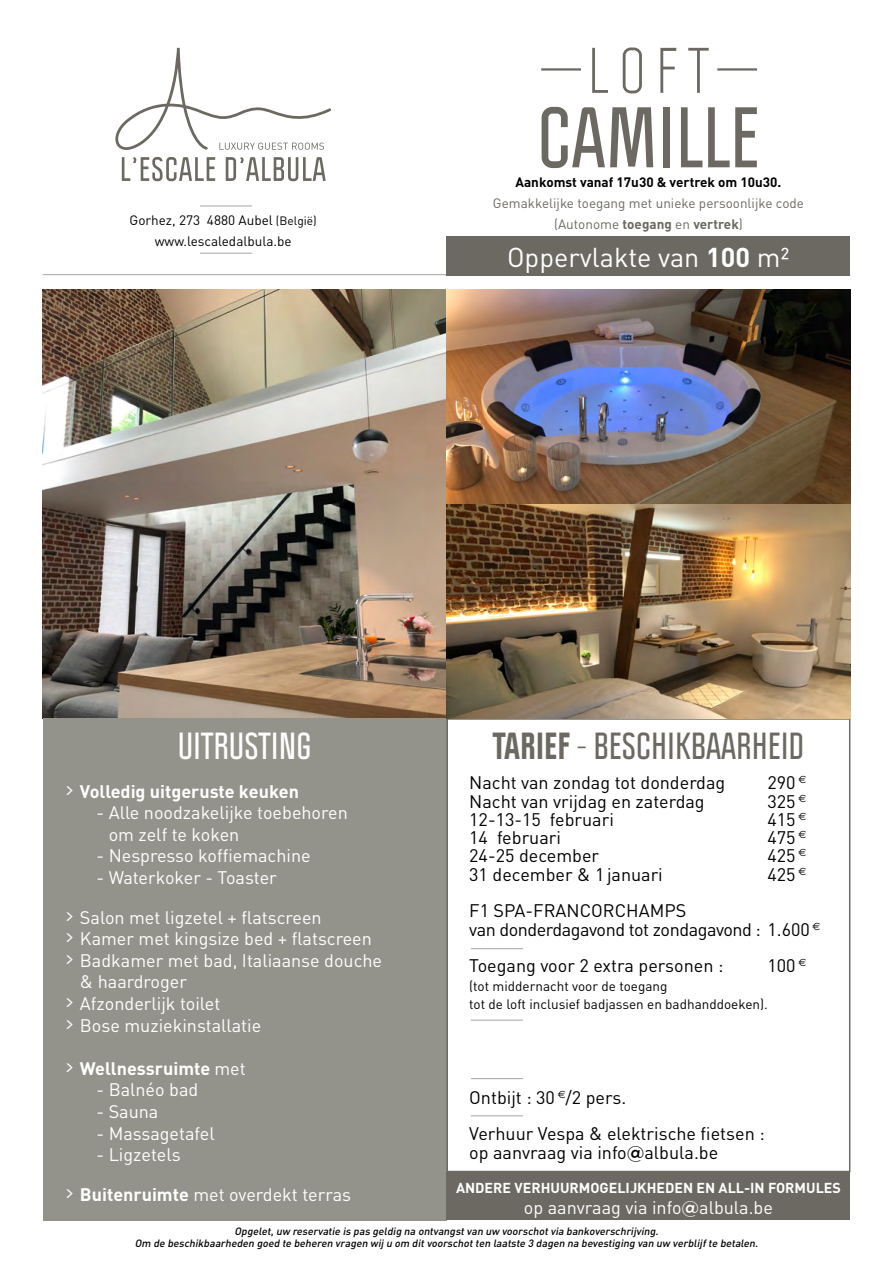
<style>
.page{position:relative;width:893px;height:1263px;background:#fff}
.page>*{position:absolute;margin:0;border:0;box-sizing:border-box;transform-origin:0 0}
.t1{font:700 condensed 75px "Politica";color:#6b6961}
.t2{font:condensed 56.25px "Politica";color:#6b6961}
.t3{font:700 condensed 33px "Politica";color:#6b6961}
.t4{font:700 condensed 33px "Politica";color:#fff}
.t5{font:27px "DIN";color:#fff}
.t6{font:18px "DIN";color:#fff}
.t7{font:18px "DIN";color:#000}
.t8{font:700 18px "DIN";color:#fff}
.t9{font:18px "DIN";letter-spacing:-.025em;color:#000}
.t10{font:700 14.25px "DIN";color:#fff}
.t11{font:13.5px "DIN";color:#000}
.t12{font:13.5px "DIN";color:#6b6961}
.t13{font:700 13.5px "DIN";color:#000}
.t14{font:700 13.5px "DIN";color:#6b6961}
.t15{font:italic 500 10.5px "DIN";color:#000}
.s1{font-size:12px}
.s2{font-weight:400}
.s3{font-weight:700}
.s4{font-family:"Politica Bold Xp";font-weight:400}
.s5{font-family:"Politica Bold Xp"}
.s6{font-weight:800}
.s7{font-family:"Gotham";font-weight:500}
</style>
<div class="page">
<svg style="left:122px;top:157px;width:93px;height:24px"></svg>
<svg style="left:226px;top:157px;width:100px;height:24px"></svg>
<svg style="left:115px;top:48px;width:216px;height:102px"></svg>
<hr style="left:200px;top:206px;width:52px;height:1px;background:#6b6961">
<hr style="left:200px;top:253px;width:52px;height:1px;background:#6b6961">
<hr style="left:541px;top:68px;width:40px;height:3px;background:#6b6961">
<hr style="left:717px;top:68px;width:40px;height:3px;background:#6b6961">
<hr style="left:43px;top:274px;width:807px;height:1px;background:#6b6961">
<div style="left:446px;top:236px;width:404px;height:39px;background:#6b6961"></div>
<img style="left:43px;top:290px;width:807px;height:428px">
<div style="left:43px;top:718px;width:403px;height:502px;background:#94938b"></div>
<div style="left:446px;top:718px;width:404px;height:454px;border:2px solid #6b6961"></div>
<div style="left:446px;top:1172px;width:404px;height:48px;background:#6b6961"></div>
<hr style="left:471px;top:948px;width:52px;height:1px;background:#6b6961">
<hr style="left:471px;top:1020px;width:52px;height:1px;background:#6b6961">
<hr style="left:471px;top:1078px;width:52px;height:1px;background:#6b6961">
<hr style="left:471px;top:1115px;width:52px;height:1px;background:#6b6961">
<p class="t11" style="left:130px;top:211px;width:189px">Gorhez, 273 4880 Aubel <span class="s1">(België)</span></p>
<p class="t11" style="left:155px;top:232px;width:138px">www.lescaledalbula.be</p>
<p class="t2" style="left:588px;top:29px;width:122px">LOFT</p>
<p class="t1" style="left:537px;top:82px;width:223px">CAMILLE</p>
<p class="t13" style="left:515px;top:174px;width:267px">Aankomst vanaf 17u30 &amp; vertrek om 10u30.</p>
<p class="t12" style="left:493px;top:195px;width:313px">Gemakkelijke toegang met unieke persoonlijke code</p>
<p class="t14" style="left:554px;top:216px;width:190px"><span class="s2">(Autonome</span> toegang <span class="s2">en</span> vertrek<span class="s2">)</span></p>
<p class="t5" style="left:507px;top:240px;width:284px">Oppervlakte van <span class="s3">100</span> m²</p>
<p class="t4" style="left:178px;top:721px;width:135px">UITRUSTING</p>
<p class="t8" style="left:64px;top:779px;width:237px"><span class="s4">&gt;</span> Volledig uitgeruste keuken</p>
<p class="t6" style="left:97px;top:801px;width:253px">- Alle noodzakelijke toebehoren</p>
<p class="t6" style="left:109px;top:823px;width:132px">om zelf te koken</p>
<p class="t6" style="left:97px;top:845px;width:216px">- Nespresso koffiemachine</p>
<p class="t6" style="left:97px;top:866px;width:182px">- Waterkoker - Toaster</p>
<p class="t6" style="left:64px;top:906px;width:259px"><span class="s5">&gt;</span> Salon met ligzetel + flatscreen</p>
<p class="t6" style="left:64px;top:927px;width:310px"><span class="s5">&gt;</span> Kamer met kingsize bed + flatscreen</p>
<p class="t6" style="left:64px;top:949px;width:320px"><span class="s5">&gt;</span> Badkamer met bad, Italiaanse douche</p>
<p class="t6" style="left:80px;top:971px;width:109px">&amp; haardroger</p>
<p class="t6" style="left:64px;top:992px;width:158px"><span class="s5">&gt;</span> Afzonderlijk toilet</p>
<p class="t6" style="left:64px;top:1014px;width:199px"><span class="s5">&gt;</span> Bose muziekinstallatie</p>
<p class="t8" style="left:64px;top:1056px;width:183px"><span class="s4">&gt;</span> Wellnessruimte <span class="s2">met</span></p>
<p class="t6" style="left:97px;top:1079px;width:103px">- Balnéo bad</p>
<p class="t6" style="left:97px;top:1100px;width:63px">- Sauna</p>
<p class="t6" style="left:97px;top:1122px;width:120px">- Massagetafel</p>
<p class="t6" style="left:97px;top:1143px;width:86px">- Ligzetels</p>
<p class="t6" style="left:64px;top:1183px;width:289px"><span class="s5">&gt;</span> <span class="s3">Buitenruimte</span> met overdekt terras</p>
<p class="t3" style="left:493px;top:721px;width:313px"><span class="s6">TARIEF</span> <span class="s2">-</span> BESCHIKBAARHEID</p>
<p class="t7" style="left:469px;top:771px;width:258px">Nacht van zondag tot donderdag</p>
<p class="t7" style="left:767px;top:771px;width:40px">290 <sup>€</sup></p>
<p class="t7" style="left:469px;top:790px;width:237px">Nacht van vrijdag en zaterdag</p>
<p class="t7" style="left:767px;top:790px;width:40px">325 <sup>€</sup></p>
<p class="t7" style="left:469px;top:808px;width:146px">12-13-15 februari</p>
<p class="t7" style="left:767px;top:808px;width:40px">415 <sup>€</sup></p>
<p class="t7" style="left:469px;top:826px;width:93px">14 februari</p>
<p class="t7" style="left:767px;top:826px;width:40px">475 <sup>€</sup></p>
<p class="t7" style="left:469px;top:845px;width:131px">24-25 december</p>
<p class="t7" style="left:767px;top:845px;width:40px">425 <sup>€</sup></p>
<p class="t7" style="left:469px;top:863px;width:195px">31 december &amp; 1 januari</p>
<p class="t7" style="left:767px;top:863px;width:40px">425 <sup>€</sup></p>
<p class="t7" style="left:469px;top:900px;width:219px">F1 SPA-FRANCORCHAMPS</p>
<p class="t9" style="left:469px;top:918px;width:353px">van donderdagavond tot zondagavond : 1.600 <sup>€</sup></p>
<p class="t7" style="left:469px;top:954px;width:256px">Toegang voor 2 extra personen :</p>
<p class="t7" style="left:767px;top:954px;width:40px">100 <sup>€</sup></p>
<p class="t11" style="left:469px;top:977px;width:200px">(tot middernacht voor de toegang</p>
<p class="t11" style="left:469px;top:995px;width:300px">tot de loft inclusief badjassen en badhanddoeken).</p>
<p class="t7" style="left:469px;top:1086px;width:159px">Ontbijt : 30 <sup>€</sup>/2 pers.</p>
<p class="t7" style="left:469px;top:1122px;width:297px">Verhuur Vespa &amp; elektrische fietsen :</p>
<p class="t7" style="left:469px;top:1141px;width:250px">op aanvraag via info<span class="s7">@</span>albula.be</p>
<p class="t10" style="left:456px;top:1178px;width:386px">ANDERE VERHUURMOGELIJKHEDEN EN ALL-IN FORMULES</p>
<p class="t6" style="left:524px;top:1196px;width:250px">op aanvraag via info<span class="s7">@</span>albula.be</p>
<p class="t15" style="left:234px;top:1224px;width:428px">Opgelet,uw reservatie is pas geldig na ontvangstvan uw voorschotvia bankoverschrijving.</p>
<p class="t15" style="left:135px;top:1236px;width:627px">Om de beschikbaarheden goed te beheren vragen wij u om ditvoorschotten laatste 3 dagen na bevestiging van uw verblijfte betalen.</p>
</div>
